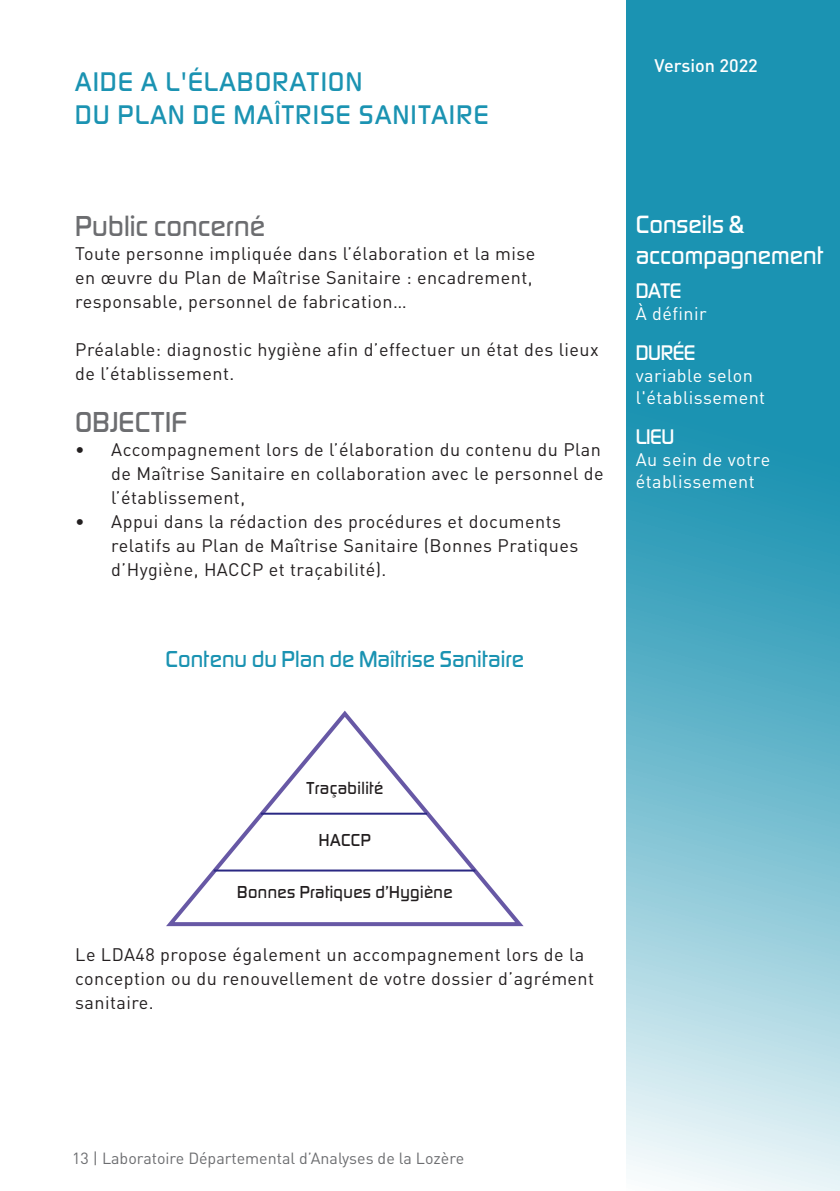
<style>
.page{position:relative;width:840px;height:1191px;background:#fff}
.page>*{position:absolute;margin:0;border:0;box-sizing:border-box;transform-origin:0 0}
.t1{font:500 30px "Digital Sans EF";color:#6c6d70}
.t2{font:500 28px/33.6px "Digital Sans EF";letter-spacing:.05em;color:#1b93b2}
.t3{font:500 26px/31.2px "Digital Sans EF";color:#fff}
.t4{font:500 24px "Digital Sans EF";color:#1b93b2}
.t5{font:500 22px "Digital Sans EF";letter-spacing:-.02em;color:#fff}
.t6{font:18px/24px "DINOT";letter-spacing:.025em;color:#231f20}
.t7{font:18px/22px "DINOT";letter-spacing:.025em;color:#fff}
.t8{font:500 18px "Digital Sans EF";letter-spacing:.025em;color:#231f20}
.t9{font:500 18px "DINOT";color:#fff}
.t10{font:16px "DINOT";color:#6c6d70}
</style>
<div class="page">
<svg style="left:626px;top:0;width:213px;height:1191px;background:#59b0c6"></svg>
<svg style="left:166px;top:710px;width:358px;height:217px"></svg>
<hr style="left:214px;top:869px;width:261px;height:2px;background:#2a2883">
<hr style="left:261px;top:812px;width:166px;height:2px;background:#2a2883">
<h2 class="t2" style="left:75px;top:64px;width:414px">AIDE A L'ÉLABORATION<br>DU PLAN DE MAÎTRISE SANITAIRE</h2>
<p class="t9" style="left:654px;top:54px;width:105px">Version 2022</p>
<h1 class="t1" style="left:75px;top:208px;width:191px">Public concerné</h1>
<p class="t6" style="left:75px;top:241px;width:461px">Toute personne impliquée dans l’élaboration et la mise en œuvre du Plan de Maîtrise Sanitaire : encadrement, responsable, personnel de fabrication…</p>
<p class="t6" style="left:75px;top:337px;width:524px">Préalable: diagnostic hygiène afin d’effectuer un état des lieux de l’établissement.</p>
<h1 class="t1" style="left:75px;top:404px;width:113px">OBJECTIF</h1>
<p class="t6" style="left:111px;top:437px;width:493px;text-indent:-36px">• Accompagnement lors de l’élaboration du contenu du Plan de Maîtrise Sanitaire en collaboration avec le personnel de l’établissement,</p>
<p class="t6" style="left:111px;top:509px;width:468px;text-indent:-36px">• Appui dans la rédaction des procédures et documents relatifs au Plan de Maîtrise Sanitaire (Bonnes Pratiques d’Hygiène, HACCP et traçabilité).</p>
<h3 class="t4" style="left:165px;top:645px;width:360px">Contenu du Plan de Maîtrise Sanitaire</h3>
<h3 class="t3" style="left:635px;top:208px;width:188px">Conseils &amp; accompagnement</h3>
<p class="t5" style="left:635px;top:278px;width:47px">DATE</p>
<p class="t7" style="left:635px;top:302px;width:72px">À définir</p>
<p class="t5" style="left:635px;top:340px;width:61px">DURÉE</p>
<p class="t7" style="left:635px;top:364px;width:131px">variable selon l'établissement</p>
<p class="t5" style="left:635px;top:424px;width:40px">LIEU</p>
<p class="t7" style="left:635px;top:448px;width:136px">Au sein de votre établissement</p>
<p class="t8" style="left:306px;top:777px;width:78px">Traçabilité</p>
<p class="t8" style="left:319px;top:829px;width:53px">HACCP</p>
<p class="t8" style="left:237px;top:881px;width:217px">Bonnes Pratiques d’Hygiène</p>
<p class="t6" style="left:75px;top:941px;width:520px">Le LDA48 propose également un accompagnement lors de la conception ou du renouvellement de votre dossier d’agrément sanitaire.</p>
<p class="t10" style="left:72px;top:1147px;width:393px">13 | Laboratoire Départemental d’Analyses de la Lozère</p>
</div>
